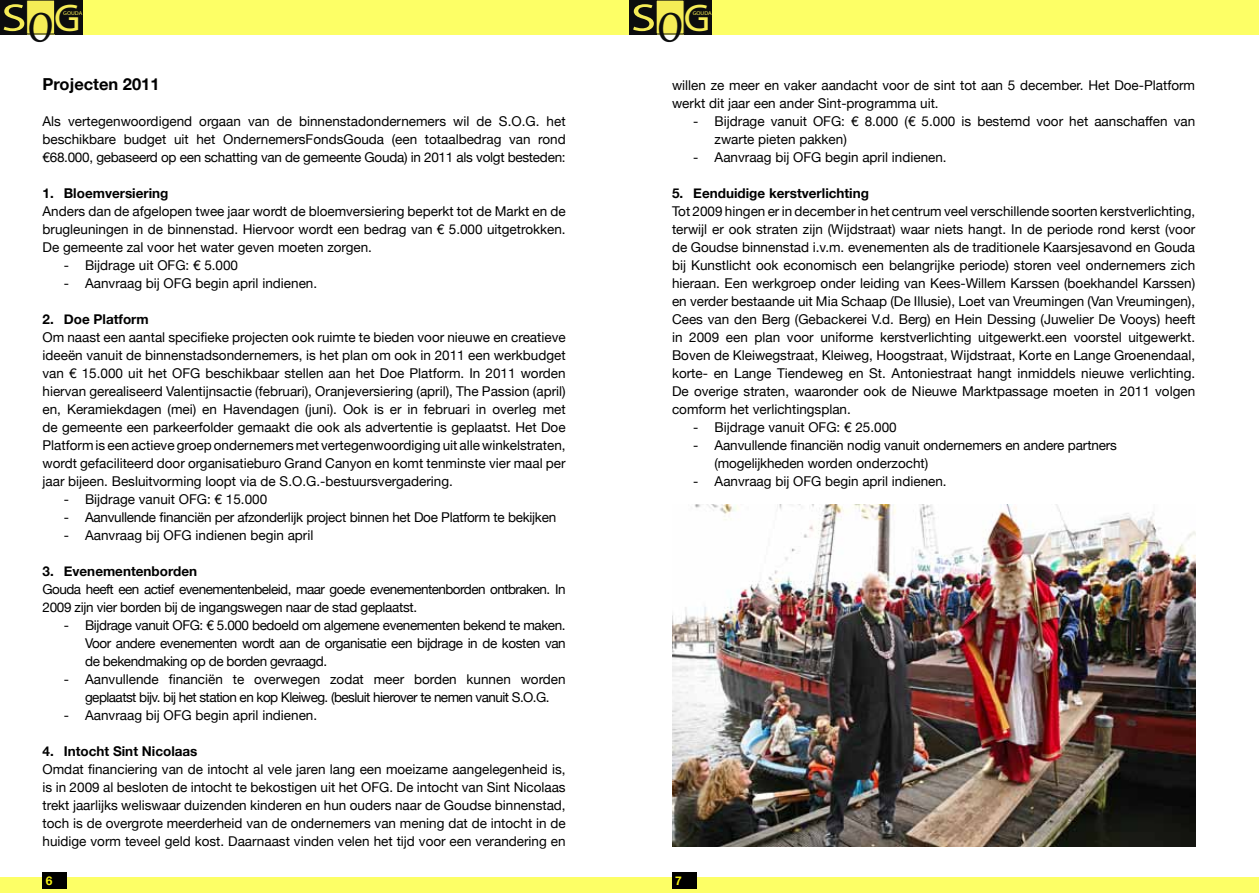
<style>
.page{position:relative;width:1259px;height:893px;background:#fff}
.page>*{position:absolute;margin:0;border:0;box-sizing:border-box;transform-origin:0 0}
.t1{font:38.7px "Trebuchet MS";color:#f5ec56;scale:1.32 1}
.t2{font:38.7px "Trebuchet MS";color:#f5ec56;scale:1.05 1}
.t3{font:700 16.5px "Helvetica Neue";color:#000}
.t4{font:13.5px/18px "Helvetica Neue";color:#000;text-align:justify}
.t5{font:13.5px/18px "Helvetica Neue";letter-spacing:-.04em;color:#000}
.t6{font:700 13.5px "Helvetica Neue";color:#000}
.t7{font:13.5px "Helvetica Neue";letter-spacing:-.02em;color:#000}
.t8{font:700 12px "Helvetica Neue";color:#f7f410}
.t9{font:700 5.55px "Trebuchet MS";color:#f6ed51;scale:1.07 1}
</style>
<div class="page">
<div style="left:0;top:877px;width:1259px;height:16px;background:#fdff66"></div>
<div style="left:0;top:0;width:1259px;height:35px;background:#fdff66"></div>
<div style="left:0;top:0;width:27px;height:34px;background:#0c0d0e"></div>
<div style="left:55px;top:0;width:28px;height:34px;background:#0c0d0e"></div>
<div style="left:27px;top:0;width:28px;height:34px;background:#f5ec56;border:1px solid #0f0f10"></div>
<div style="left:43px;top:872px;width:24px;height:16px;background:#000"></div>
<div style="left:629px;top:0;width:28px;height:34px;background:#0c0d0e"></div>
<div style="left:684px;top:0;width:28px;height:34px;background:#0c0d0e"></div>
<div style="left:656px;top:0;width:28px;height:34px;background:#f5ec56"></div>
<div style="left:672px;top:872px;width:24px;height:16px;background:#000"></div>
<img style="left:672px;top:505px;width:523px;height:341px">
<svg style="left:28px;top:12px;width:25px;height:23px"></svg>
<svg style="left:657px;top:12px;width:26px;height:23px"></svg>
<h1 class="t1" style="left:1px;top:-6px;width:21px">S</h1>
<h1 class="t2" style="left:54px;top:-5px;width:27px">G</h1>
<p class="t9" style="left:63px;top:10px;width:19px">GOUDA</p>
<h1 class="t1" style="left:631px;top:-6px;width:21px">S</h1>
<h1 class="t2" style="left:683px;top:-5px;width:27px">G</h1>
<p class="t9" style="left:692px;top:10px;width:19px">GOUDA</p>
<p class="t3" style="left:43px;top:74px;width:119px">Projecten 2011</p>
<p class="t4" style="left:43px;top:112px;width:525px">Als vertegenwoordigend orgaan van de binnenstadondernemers wil de S.O.G. het beschikbare budget uit het OndernemersFondsGouda (een totaalbedrag van rond €68.000, gebaseerd op een schatting van de gemeente Gouda) in 2011 als volgt besteden:</p>
<p class="t6" style="left:43px;top:185px;width:127px">1. Bloemversiering</p>
<p class="t4" style="left:43px;top:202px;width:525px">Anders dan de afgelopen twee jaar wordt de bloemversiering beperkt tot de Markt en de brugleuningen in de binnenstad. Hiervoor wordt een bedrag van € 5.000 uitgetrokken.<br>De gemeente zal voor het water geven moeten zorgen.</p>
<p class="t4" style="left:64px;top:256px;width:176px">- Bijdrage uit OFG: € 5.000</p>
<p class="t4" style="left:64px;top:274px;width:255px">- Aanvraag bij OFG begin april indienen.</p>
<p class="t6" style="left:43px;top:311px;width:108px">2. Doe Platform</p>
<p class="t4" style="left:43px;top:328px;width:525px">Om naast een aantal specifieke projecten ook ruimte te bieden voor nieuwe en creatieve ideeën vanuit de binnenstadsondernemers, is het plan om ook in 2011 een werkbudget van € 15.000 uit het OFG beschikbaar stellen aan het Doe Platform. In 2011 worden hiervan gerealiseerd Valentijnsactie (februari), Oranjeversiering (april), The Passion (april) en, Keramiekdagen (mei) en Havendagen (juni). Ook is er in februari in overleg met de gemeente een parkeerfolder gemaakt die ook als advertentie is geplaatst. Het Doe Platform is een actieve groep ondernemers met vertegenwoordiging uit alle winkelstraten, wordt gefaciliteerd door organisatieburo Grand Canyon en komt tenminste vier maal per jaar bijeen. Besluitvorming loopt via de S.O.G.-bestuursvergadering.</p>
<p class="t4" style="left:64px;top:490px;width:205px">- Bijdrage vanuit OFG: € 15.000</p>
<p class="t7" style="left:64px;top:509px;width:494px">- Aanvullende financiën per afzonderlijk project binnen het Doe Platform te bekijken</p>
<p class="t4" style="left:64px;top:526px;width:251px">- Aanvraag bij OFG indienen begin april</p>
<p class="t6" style="left:43px;top:563px;width:156px">3. Evenementenborden</p>
<p class="t5" style="left:43px;top:580px;width:524px">Gouda heeft een actief evenementenbeleid, maar goede evenementenborden ontbraken. In<br>2009 zijn vier borden bij de ingangswegen naar de stad geplaatst.</p>
<p class="t4" style="left:85px;top:616px;width:482px;text-indent:-21px">- Bijdrage vanuit OFG: € 5.000 bedoeld om algemene evenementen bekend te maken.<br>Voor andere evenementen wordt aan de organisatie een bijdrage in de kosten van de bekendmaking op de borden gevraagd.</p>
<p class="t5" style="left:64px;top:670px;width:503px;text-align:center">- Aanvullende financiën te overwegen zodat meer borden kunnen worden geplaatst bijv. bij het station en kop Kleiweg. (besluit hierover te nemen vanuit S.O.G.</p>
<p class="t4" style="left:64px;top:706px;width:255px">- Aanvraag bij OFG begin april indienen.</p>
<p class="t6" style="left:43px;top:743px;width:156px">4. Intocht Sint Nicolaas</p>
<p class="t4" style="left:43px;top:760px;width:525px">Omdat financiering van de intocht al vele jaren lang een moeizame aangelegenheid is, is in 2009 al besloten de intocht te bekostigen uit het OFG. De intocht van Sint Nicolaas trekt jaarlijks weliswaar duizenden kinderen en hun ouders naar de Goudse binnenstad, toch is de overgrote meerderheid van de ondernemers van mening dat de intocht in de huidige vorm teveel geld kost. Daarnaast vinden velen het tijd voor een verandering en</p>
<p class="t4" style="left:672px;top:76px;width:524px">willen ze meer en vaker aandacht voor de sint tot aan 5 december. Het Doe-Platform werkt dit jaar een ander Sint-programma uit.</p>
<p class="t4" style="left:714px;top:112px;width:482px;text-indent:-21px">- Bijdrage vanuit OFG: € 8.000 (€ 5.000 is bestemd voor het aanschaffen van zwarte pieten pakken)</p>
<p class="t4" style="left:693px;top:148px;width:255px">- Aanvraag bij OFG begin april indienen.</p>
<p class="t6" style="left:672px;top:185px;width:198px">5. Eenduidige kerstverlichting</p>
<p class="t4" style="left:672px;top:202px;width:525px">Tot 2009 hingen er in december in het centrum veel verschillende soorten kerstverlichting, terwijl er ook straten zijn (Wijdstraat) waar niets hangt. In de periode rond kerst (voor de Goudse binnenstad i.v.m. evenementen als de traditionele Kaarsjesavond en Gouda bij Kunstlicht ook economisch een belangrijke periode) storen veel ondernemers zich hieraan. Een werkgroep onder leiding van Kees-Willem Karssen (boekhandel Karssen) en verder bestaande uit Mia Schaap (De Illusie), Loet van Vreumingen (Van Vreumingen), Cees van den Berg (Gebackerei V.d. Berg) en Hein Dessing (Juwelier De Vooys) heeft in 2009 een plan voor uniforme kerstverlichting uitgewerkt.een voorstel uitgewerkt.<br>Boven de Kleiwegstraat, Kleiweg, Hoogstraat, Wijdstraat, Korte en Lange Groenendaal, korte- en Lange Tiendeweg en St. Antoniestraat hangt inmiddels nieuwe verlichting.<br>De overige straten, waaronder ook de Nieuwe Marktpassage moeten in 2011 volgen comform het verlichtingsplan.</p>
<p class="t4" style="left:693px;top:418px;width:205px">- Bijdrage vanuit OFG: € 25.000</p>
<p class="t4" style="left:714px;top:436px;width:404px;text-indent:-21px">- Aanvullende financiën nodig vanuit ondernemers en andere partners (mogelijkheden worden onderzocht)</p>
<p class="t4" style="left:693px;top:472px;width:255px">- Aanvraag bij OFG begin april indienen.</p>
<p class="t8" style="left:46px;top:873px;width:8px">6</p>
<p class="t8" style="left:675px;top:873px;width:8px">7</p>
</div>
